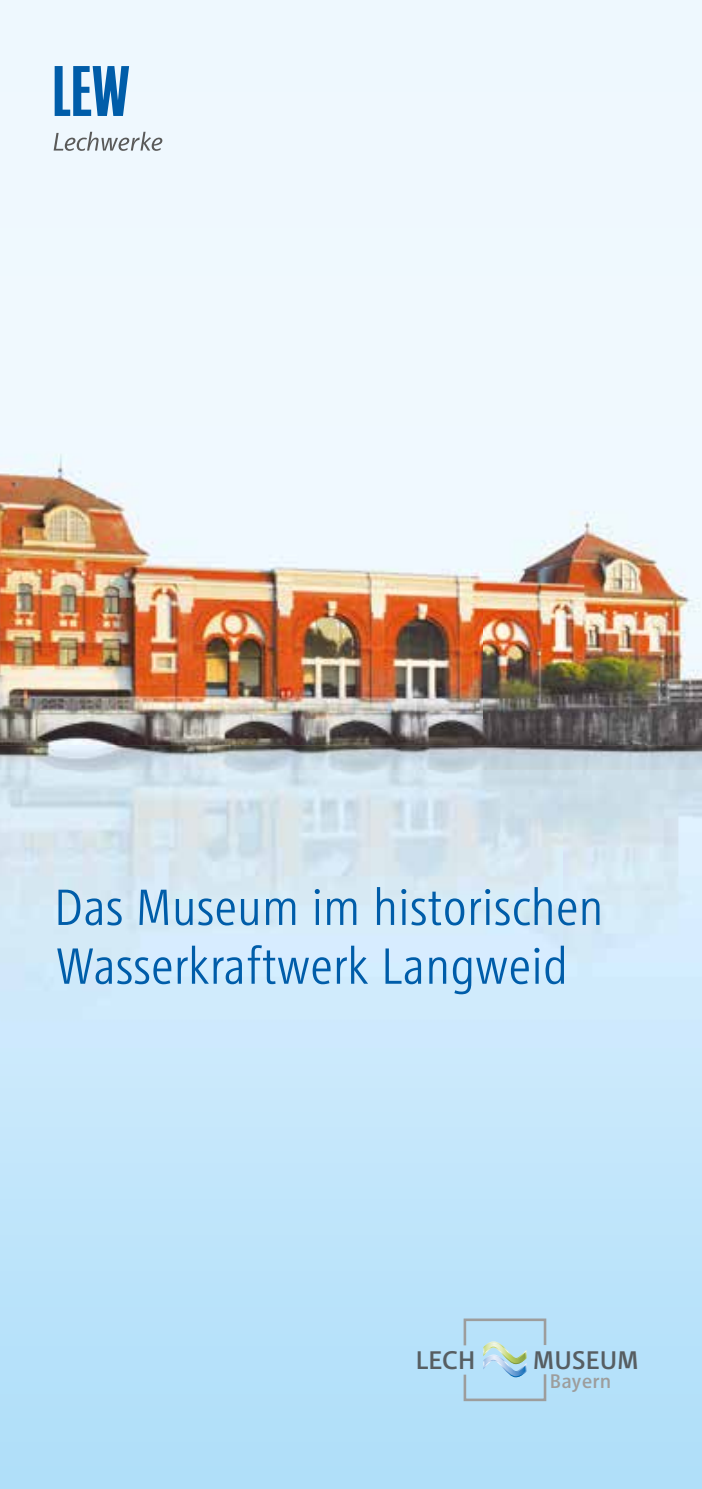
<style>
.page{position:relative;width:702px;height:1489px;background:#fff}
.page>*{position:absolute;margin:0;border:0;box-sizing:border-box;transform-origin:0 0}
.t1{font:300 condensed 52.75px/58.8px "RWE Text";letter-spacing:-.01em;color:#005da9}
.t2{font:500 26.5px "RWE Text";color:#575e62}
.t3{font:500 20.5px "RWE Text";letter-spacing:.005em;color:#9d9d9c}
</style>
<div class="page">
<div style="left:0;top:0;width:702px;height:426px;background:#eff8fe"></div>
<div style="left:0;top:1047px;width:702px;height:441px;background:linear-gradient(to bottom,#cbeafc,#aedef9)"></div>
<svg style="left:54px;top:132px;width:108px;height:19px"></svg>
<svg style="left:55px;top:66px;width:74px;height:50px"></svg>
<svg style="left:462px;top:1318px;width:85px;height:82px"></svg>
<img style="left:0;top:426px;width:702px;height:621px">
<img style="left:98px;top:745px;width:604px;height:1px">
<p class="t1" style="left:54px;top:878px;width:551px">Das Museum im historischen<br>Wasserkraftwerk Langweid</p>
<p class="t2" style="left:416px;top:1344px;width:61px">LECH</p>
<p class="t2" style="left:571px;top:1344px;width:30px">SE</p>
<p class="t2" style="left:533px;top:1344px;width:107px">MU UM</p>
<p class="t3" style="left:550px;top:1369px;width:63px">Bayern</p>
</div>
